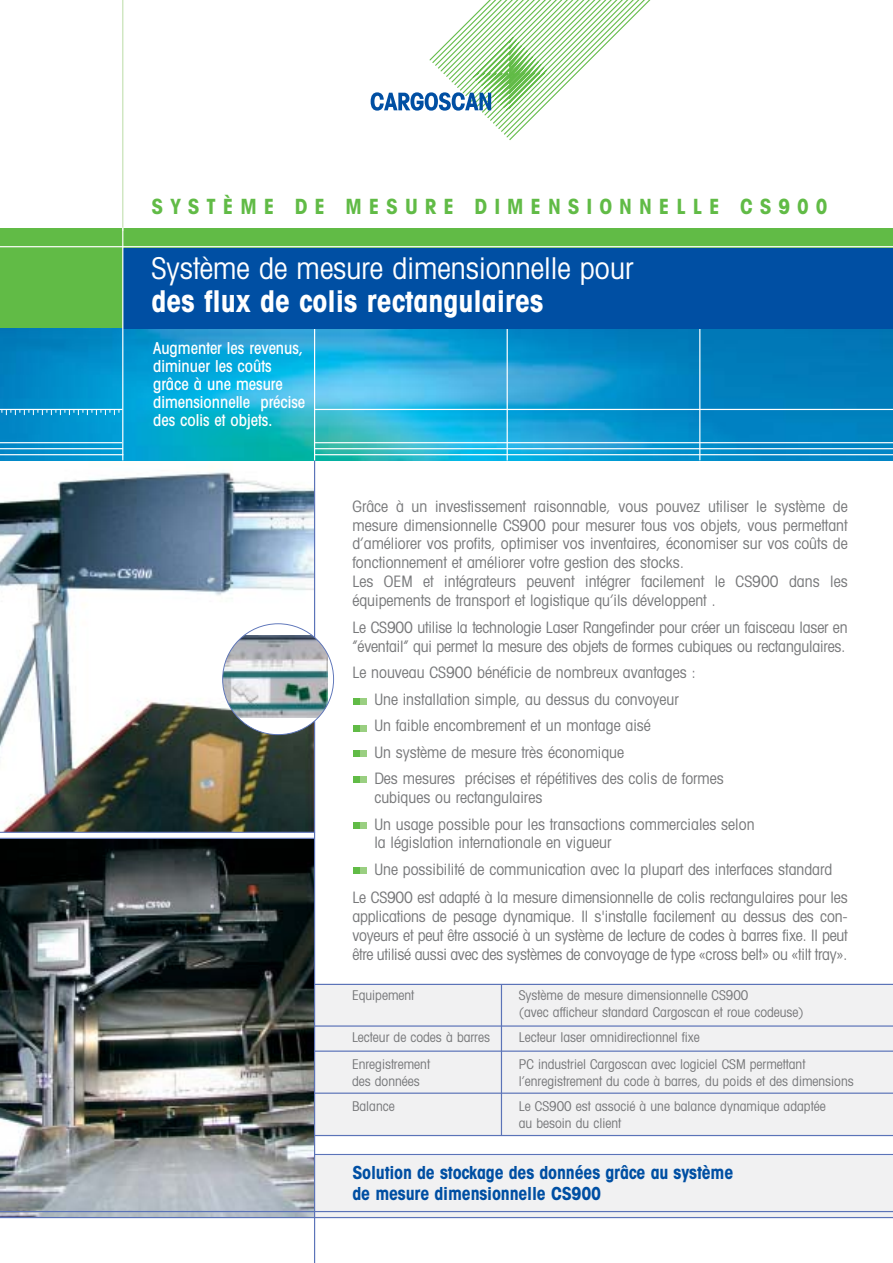
<style>
.page{position:relative;width:893px;height:1263px;background:#fff}
.page>*{position:absolute;margin:0;border:0;box-sizing:border-box;transform-origin:0 0}
.t1{font:condensed 30px "Avant Garde";color:#fff}
.t2{font:700 condensed 30px "Avant Garde";color:#fff}
.t3{font:700 condensed 21px "Avant Garde";letter-spacing:.335em;color:#61bb46}
.t4{font:700 condensed 18px/21.6px "Avant Garde";letter-spacing:-.01em;color:#004fa3}
.t5{font:500 condensed 16.5px/18px "Avant Garde";color:#fff}
.t6{font:condensed 15.75px/18.9px "Avant Garde";color:#77787a}
.t7{font:condensed 13.5px/27px "Avant Garde";color:#77787a}
</style>
<div class="page">
<img style="left:0;top:460px;width:314px;height:372px">
<div style="left:315px;top:984px;width:577px;height:152px;background:#f1f1f2"></div>
<img style="left:0;top:839px;width:314px;height:378px">
<div style="left:315px;top:1156px;width:577px;height:62px;background:#f1f1f2"></div>
<hr style="left:0;top:1217px;width:892px;height:1px;background:#5b73b8">
<hr style="left:0;top:1211px;width:892px;height:1px;background:#5b73b8">
<hr style="left:0;top:838px;width:314px;height:1px;background:#6f81c0">
<hr style="left:0;top:832px;width:315px;height:1px;background:#6f81c0">
<hr style="left:314px;top:1154px;width:578px;height:1px;background:#5b73b8">
<img style="left:0;top:328px;width:892px;height:132px">
<hr style="left:0;top:409px;width:123px;height:1px;background:#fff">
<hr style="left:314px;top:409px;width:578px;height:1px;background:#fff">
<hr style="left:314px;top:232px;width:1px;height:229px;background:#fff">
<hr style="left:506px;top:229px;width:2px;height:232px;background:#fff">
<hr style="left:699px;top:229px;width:1px;height:231px;background:#fff">
<div style="left:0;top:229px;width:892px;height:99px;background:#61bb46"></div>
<hr style="left:314px;top:461px;width:1px;height:802px;background:#5b73b8">
<hr style="left:122px;top:0;width:1px;height:231px;background:#c6e2b4">
<svg style="left:1px;top:410px;width:118px;height:5px"></svg>
<div style="left:123px;top:248px;width:769px;height:80px;background:#004fa3"></div>
<hr style="left:122px;top:228px;width:1px;height:232px;background:#fff">
<hr style="left:0;top:246px;width:892px;height:1px;background:#fff">
<div style="left:353px;top:699px;width:7px;height:6px;background:#61bb46"></div>
<svg style="left:361px;top:699px;width:6px;height:6px"></svg>
<div style="left:353px;top:725px;width:7px;height:6px;background:#61bb46"></div>
<svg style="left:361px;top:725px;width:6px;height:6px"></svg>
<div style="left:353px;top:750px;width:7px;height:6px;background:#61bb46"></div>
<svg style="left:361px;top:750px;width:6px;height:6px"></svg>
<div style="left:353px;top:777px;width:7px;height:6px;background:#61bb46"></div>
<svg style="left:361px;top:777px;width:6px;height:6px"></svg>
<div style="left:353px;top:823px;width:7px;height:6px;background:#61bb46"></div>
<svg style="left:361px;top:823px;width:6px;height:6px"></svg>
<div style="left:353px;top:867px;width:7px;height:6px;background:#61bb46"></div>
<svg style="left:361px;top:867px;width:6px;height:6px"></svg>
<hr style="left:315px;top:984px;width:577px;height:1px;background:#5b73b8">
<hr style="left:315px;top:1135px;width:577px;height:1px;background:#5b73b8">
<hr style="left:501px;top:985px;width:1px;height:151px;background:#5b73b8">
<hr style="left:314px;top:1025px;width:578px;height:2px;background:#5b73b8">
<hr style="left:314px;top:1051px;width:578px;height:1px;background:#5b73b8">
<hr style="left:315px;top:1093px;width:577px;height:1px;background:#5b73b8">
<hr style="left:314px;top:454px;width:578px;height:1px;background:#fff">
<hr style="left:0;top:454px;width:123px;height:1px;background:#fff">
<hr style="left:315px;top:448px;width:577px;height:1px;background:#fff">
<hr style="left:0;top:448px;width:123px;height:1px;background:#fff">
<hr style="left:315px;top:442px;width:577px;height:1px;background:#fff">
<hr style="left:0;top:442px;width:122px;height:1px;background:#fff">
<svg style="left:222px;top:623px;width:112px;height:112px"></svg>
<svg style="left:370px;top:0;width:281px;height:140px"></svg>
<h2 class="t3" style="left:152px;top:199px;width:677px">SYSTÈME DE MESURE DIMENSIONNELLE CS900</h2>
<h1 class="t1" style="left:152px;top:257px;width:483px">Système de mesure dimensionnelle pour</h1>
<h1 class="t2" style="left:152px;top:290px;width:393px">des flux de colis rectangulaires</h1>
<p class="t5" style="left:153px;top:340px;width:154px">Augmenter les revenus, diminuer les coûts grâce à une mesure dimensionnelle précise des colis et objets.</p>
<p class="t6" style="left:352px;top:498px;width:496px">Grâce à un investissement raisonnable, vous pouvez utiliser le système de mesure dimensionnelle CS900 pour mesurer tous vos objets, vous permettant d’améliorer vos profits, optimiser vos inventaires, économiser sur vos coûts de fonctionnement et améliorer votre gestion des stocks.<br>Les OEM et intégrateurs peuvent intégrer facilement le CS900 dans les équipements de transport et logistique qu’ils développent .</p>
<p class="t6" style="left:352px;top:619px;width:496px">Le CS900 utilise la technologie Laser Rangefinder pour créer un faisceau laser en ”éventail” qui permet la mesure des objets de formes cubiques ou rectangulaires.</p>
<p class="t6" style="left:374px;top:661px;width:351px;line-height:26.5px;text-indent:-22px">Le nouveau CS900 bénéficie de nombreux avantages :<br>Une installation simple, au dessus du convoyeur<br>Un faible encombrement et un montage aisé<br>Un système de mesure très économique<br>Des mesures précises et répétitives des colis de formes</p>
<p class="t6" style="left:374px;top:786px;width:381px;line-height:26.5px">cubiques ou rectangulaires<br>Un usage possible pour les transactions commerciales selon</p>
<p class="t6" style="left:374px;top:831px;width:459px;line-height:26.5px">la législation internationale en vigueur<br>Une possibilité de communication avec la plupart des interfaces standard</p>
<p class="t6" style="left:352px;top:889px;width:496px;text-align:justify">Le CS900 est adapté à la mesure dimensionnelle de colis rectangulaires pour les applications de pesage dynamique. Il s'installe facilement au dessus des con&shy;voyeurs et peut être associé à un système de lecture de codes à barres fixe. Il peut être utilisé aussi avec des systèmes de convoyage de type «cross belt» ou «tilt tray».</p>
<p class="t7" style="left:352px;top:983px;width:64px">Equipement</p>
<p class="t7" style="left:352px;top:1025px;width:139px">Lecteur de codes à barres<br>Enregistrement</p>
<p class="t7" style="left:352px;top:1070px;width:69px;line-height:25.5px">des données<br>Balance</p>
<p class="t7" style="left:519px;top:989px;width:286px;line-height:16.5px">Système de mesure dimensionnelle CS900<br>(avec afficheur standard Cargoscan et roue codeuse)</p>
<p class="t7" style="left:519px;top:1025px;width:288px">Lecteur laser omnidirectionnel fixe<br>PC industriel Cargoscan avec logiciel CSM permettant</p>
<p class="t7" style="left:519px;top:1070px;width:336px;line-height:25.5px">l’enregistrement du code à barres, du poids et des dimensions<br>Le CS900 est associé à une balance dynamique adaptée</p>
<p class="t7" style="left:519px;top:1111px;width:104px">au besoin du client</p>
<p class="t4" style="left:352px;top:1163px;width:382px">Solution de stockage des données grâce au système de mesure dimensionnelle CS900</p>
</div>
